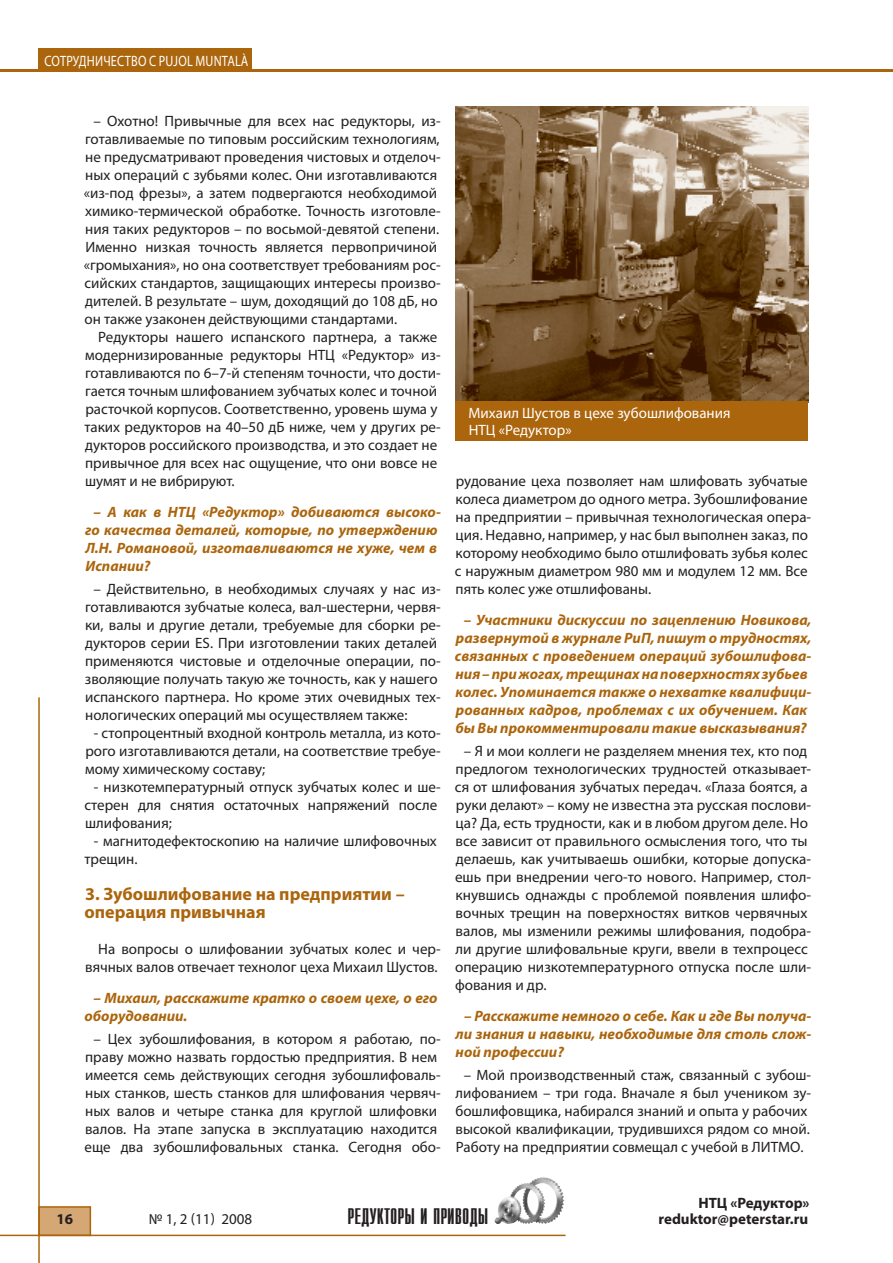
<style>
.page{position:relative;width:893px;height:1263px;background:#fff}
.page>*{position:absolute;margin:0;border:0;box-sizing:border-box;transform-origin:0 0}
.t1{font:22.5px "Compact C";color:#231f20}
.t2{font:700 18px/18px "Myriad Pro";color:#ab650c}
.t3{font:15px/18px "Myriad Pro";color:#231f20}
.t4{font:italic 700 15px/18px "Myriad Pro";color:#ab650c}
.t5{font:15px/16.5px "Myriad Pro";color:#fff}
.t6{font:700 15px/16.5px "Myriad Pro";color:#231f20;text-align:right}
.t7{font:15px "Myriad Pro";color:#fff;scale:.82 1}
</style>
<div class="page">
<div style="left:38px;top:49px;width:214px;height:23px;background:#ab650c"></div>
<div style="left:39px;top:1207px;width:51px;height:28px;background:#d4a775"></div>
<div style="left:38px;top:1206px;width:53px;height:30px;border:2px solid #ab650c"></div>
<hr style="left:0;top:70px;width:893px;height:2px;background:#ab650c">
<hr style="left:38px;top:697px;width:2px;height:566px;background:#ab650c">
<hr style="left:0;top:1234px;width:566px;height:2px;background:#ab650c">
<img style="left:494px;top:1178px;width:46px;height:46px">
<img style="left:456px;top:106px;width:352px;height:295px">
<div style="left:455px;top:401px;width:353px;height:39px;background:#ab650c"></div>
<p class="t7" style="left:44px;top:51px;width:250px">СОТРУДНИЧЕСТВО С PUJOL MUNTALÀ</p>
<p class="t3" style="left:84px;top:112px;width:358px;text-indent:10px">– Охотно! Привычные для всех нас редукторы, из&shy;готавливаемые по типовым российским технологиям, не предусматривают проведения чистовых и отделоч&shy;ных операций с зубьями колес. Они изготавливаются «из-под фрезы», а затем подвергаются необходимой химико-термической обработке. Точность изготовле&shy;ния таких редукторов – по восьмой-девятой степени.<br>Именно низкая точность является первопричиной «громыхания», но она соответствует требованиям рос&shy;сийских стандартов, защищающих интересы произво&shy;дителей. В результате – шум, доходящий до 108 дБ, но он также узаконен действующими стандартами.</p>
<p class="t3" style="left:85px;top:328px;width:358px;text-indent:14px">Редукторы нашего испанского партнера, а также модернизированные редукторы НТЦ «Редуктор» из&shy;готавливаются по 6–7-й степеням точности, что дости&shy;гается точным шлифованием зубчатых колес и точной расточкой корпусов. Соответственно, уровень шума у таких редукторов на 40–50 дБ ниже, чем у других ре&shy;дукторов российского производства, и это создает не привычное для всех нас ощущение, что они вовсе не шумят и не вибрируют.</p>
<p class="t4" style="left:85px;top:502px;width:357px;text-indent:8px">– А как в НТЦ «Редуктор» добиваются высоко&shy;го качества деталей, которые, по утверждению Л.Н. Романовой, изготавливаются не хуже, чем в Испании?</p>
<p class="t3" style="left:85px;top:580px;width:357px;text-indent:8px">– Действительно, в необходимых случаях у нас из&shy;готавливаются зубчатые колеса, вал-шестерни, червя&shy;ки, валы и другие детали, требуемые для сборки ре&shy;дукторов серии ES. При изготовлении таких деталей применяются чистовые и отделочные операции, по&shy;зволяющие получать такую же точность, как у нашего испанского партнера. Но кроме этих очевидных тех&shy;нологических операций мы осуществляем также:</p>
<p class="t3" style="left:85px;top:724px;width:357px;text-align:justify;text-indent:9px">- стопроцентный входной контроль металла, из кото&shy;рого изготавливаются детали, на соответствие требуе&shy;мому химическому составу;</p>
<p class="t3" style="left:84px;top:778px;width:358px;text-indent:10px">- низкотемпературный отпуск зубчатых колес и ше&shy;стерен для снятия остаточных напряжений после шлифования;</p>
<p class="t3" style="left:85px;top:832px;width:354px;text-indent:9px">- магнитодефектоскопию на наличие шлифовочных трещин.</p>
<p class="t2" style="left:85px;top:884px;width:322px">3. Зубошлифование на предприятии – операция привычная</p>
<p class="t3" style="left:85px;top:940px;width:357px;text-align:right">На вопросы о шлифовании зубчатых колес и чер&shy;вячных валов отвечает технолог цеха Михаил Шустов.</p>
<p class="t4" style="left:84px;top:988px;width:355px;text-indent:9px">– Михаил, расскажите кратко о своем цехе, о его оборудовании.</p>
<p class="t3" style="left:85px;top:1030px;width:358px;text-align:center">– Цех зубошлифования, в котором я работаю, по&shy;праву можно назвать гордостью предприятия. В нем имеется семь действующих сегодня зубошлифоваль&shy;ных станков, шесть станков для шлифования червяч&shy;ных валов и четыре станка для круглой шлифовки валов. На этапе запуска в эксплуатацию находится еще два зубошлифовальных станка. Сегодня обо-</p>
<p class="t5" style="left:469px;top:404px;width:264px">Михаил Шустов в цехе зубошлифования<br>НТЦ «Редуктор»</p>
<p class="t3" style="left:455px;top:472px;width:358px">рудование цеха позволяет нам шлифовать зубчатые колеса диаметром до одного метра. Зубошлифование на предприятии – привычная технологическая опера&shy;ция. Недавно, например, у нас был выполнен заказ, по которому необходимо было отшлифовать зубья колес с наружным диаметром 980 мм и модулем 12 мм. Все пять колес уже отшлифованы.</p>
<p class="t4" style="left:455px;top:610px;width:358px;text-indent:9px">– Участники дискуссии по зацеплению Новикова, развернутой в журнале РиП, пишут о трудностях, связанных с проведением операций зубошлифова&shy;ния – при жогах, трещинах на поверхностях зубьев колес. Упоминается также о нехватке квалифици&shy;рованных кадров, проблемах с их обучением. Как бы Вы прокомментировали такие высказывания?</p>
<p class="t3" style="left:455px;top:742px;width:358px;text-indent:9px">– Я и мои коллеги не разделяем мнения тех, кто под предлогом технологических трудностей отказывает&shy;ся от шлифования зубчатых передач. «Глаза боятся, а руки делают» – кому не известна эта русская послови&shy;ца? Да, есть трудности, как и в любом другом деле. Но все зависит от правильного осмысления того, что ты делаешь, как учитываешь ошибки, которые допуска&shy;ешь при внедрении чего-то нового. Например, стол&shy;кнувшись однажды с проблемой появления шлифо&shy;вочных трещин на поверхностях витков червячных валов, мы изменили режимы шлифования, подобра&shy;ли другие шлифовальные круги, ввели в техпроцесс операцию низкотемпературного отпуска после шли&shy;фования и др.</p>
<p class="t4" style="left:456px;top:1006px;width:357px;text-align:justify;text-indent:8px">– Расскажите немного о себе. Как и где Вы получа&shy;ли знания и навыки, необходимые для столь слож&shy;ной профессии?</p>
<p class="t3" style="left:455px;top:1066px;width:357px;text-align:center">– Мой производственный стаж, связанный с зубош&shy;лифованием – три года. Вначале я был учеником зу&shy;бошлифовщика, набирался знаний и опыта у рабочих высокой квалификации, трудившихся рядом со мной.<br>Работу на предприятии совмещал с учебой в ЛИТМО.</p>
<p class="t6" style="left:56px;top:1210px;width:18px">16</p>
<p class="t3" style="left:149px;top:1210px;width:105px">№ 1, 2 (11) 2008</p>
<h1 class="t1" style="left:348px;top:1205px;width:142px">РЕДУКТОРЫ И ПРИВОДЫ</h1>
<p class="t6" style="left:658px;top:1194px;width:153px">НТЦ «Редуктор» reduktor@peterstar.ru</p>
</div>
